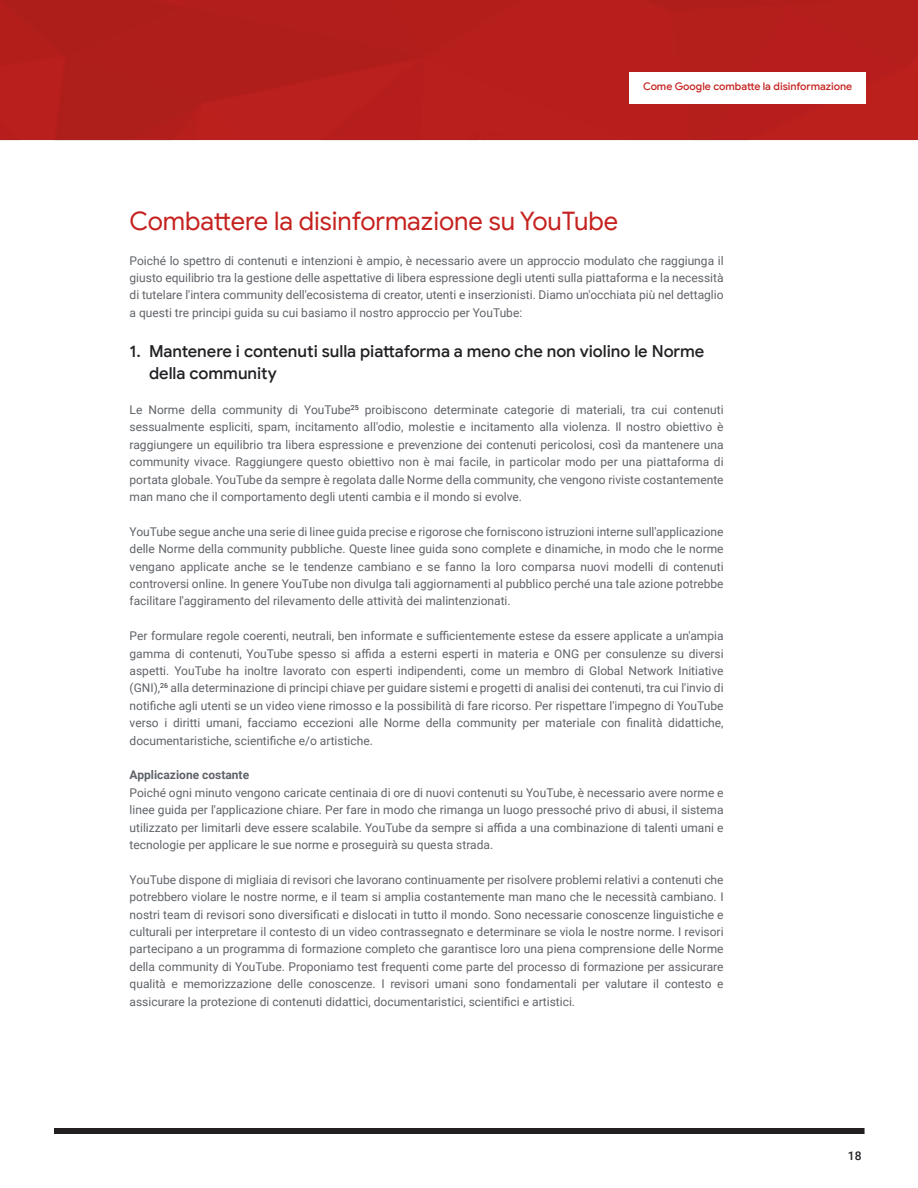
<style>
.page{position:relative;width:918px;height:1188px;background:#fff}
.page>*{position:absolute;margin:0;border:0;box-sizing:border-box;transform-origin:0 0}
.t1{font:25.5px "Google Sans";letter-spacing:-.005em;color:#c5221f}
.t2{font:500 16.5px/22.5px "Google Sans";color:#202124}
.t3{font:12px/17.4px "Roboto";color:#5f6368;text-align:justify}
.t4{font:700 12px "Roboto";color:#5f6368}
.t5{font:500 12px "Roboto";color:#202124}
.t6{font:500 10.5px "Google Sans";letter-spacing:-.005em;color:#c5221f}
</style>
<div class="page">
<div style="left:0;top:0;width:918px;height:140px;background:#b51e1c"></div>
<div style="left:629px;top:72px;width:237px;height:32px;background:#fff"></div>
<div style="left:54px;top:1128px;width:811px;height:6px;background:#231f20"></div>
<p class="t6" style="left:643px;top:80px;width:211px">Come Google combatte la disinformazione</p>
<p class="t1" style="left:130px;top:205px;width:490px">Combattere la disinformazione su YouTube</p>
<p class="t3" style="left:130px;top:251px;width:596px">Poiché lo spettro di contenuti e intenzioni è ampio, è necessario avere un approccio modulato che raggiunga il giusto equilibrio tra la gestione delle aspettative di libera espressione degli utenti sulla piattaforma e la necessità di tutelare l'intera community dell'ecosistema di creator, utenti e inserzionisti. Diamo un'occhiata più nel dettaglio a questi tre principi guida su cui basiamo il nostro approccio per YouTube:</p>
<p class="t2" style="left:149px;top:340px;width:557px;text-indent:-20px">1. Mantenere i contenuti sulla piattaforma a meno che non violino le Norme della community</p>
<p class="t3" style="left:130px;top:401px;width:596px">Le Norme della community di YouTube<sup>25</sup> proibiscono determinate categorie di materiali, tra cui contenuti sessualmente espliciti, spam, incitamento all'odio, molestie e incitamento alla violenza. Il nostro obiettivo è raggiungere un equilibrio tra libera espressione e prevenzione dei contenuti pericolosi, così da mantenere una community vivace. Raggiungere questo obiettivo non è mai facile, in particolar modo per una piattaforma di portata globale. YouTube da sempre è regolata dalle Norme della community, che vengono riviste costantemente man mano che il comportamento degli utenti cambia e il mondo si evolve.</p>
<p class="t3" style="left:130px;top:522px;width:596px">YouTube segue anche una serie di linee guida precise e rigorose che forniscono istruzioni interne sull'applicazione delle Norme della community pubbliche. Queste linee guida sono complete e dinamiche, in modo che le norme vengano applicate anche se le tendenze cambiano e se fanno la loro comparsa nuovi modelli di contenuti controversi online. In genere YouTube non divulga tali aggiornamenti al pubblico perché una tale azione potrebbe facilitare l'aggiramento del rilevamento delle attività dei malintenzionati.</p>
<p class="t3" style="left:130px;top:627px;width:596px">Per formulare regole coerenti, neutrali, ben informate e sufficientemente estese da essere applicate a un'ampia gamma di contenuti, YouTube spesso si affida a esterni esperti in materia e ONG per consulenze su diversi aspetti. YouTube ha inoltre lavorato con esperti indipendenti, come un membro di Global Network Initiative (GNI),<sup>26</sup> alla determinazione di principi chiave per guidare sistemi e progetti di analisi dei contenuti, tra cui l'invio di notifiche agli utenti se un video viene rimosso e la possibilità di fare ricorso. Per rispettare l'impegno di YouTube verso i diritti umani, facciamo eccezioni alle Norme della community per materiale con finalità didattiche, documentaristiche, scientifiche e/o artistiche.</p>
<p class="t4" style="left:130px;top:767px;width:121px">Applicazione costante</p>
<p class="t3" style="left:130px;top:783px;width:596px">Poiché ogni minuto vengono caricate centinaia di ore di nuovi contenuti su YouTube, è necessario avere norme e linee guida per l'applicazione chiare. Per fare in modo che rimanga un luogo pressoché privo di abusi, il sistema utilizzato per limitarli deve essere scalabile. YouTube da sempre si affida a una combinazione di talenti umani e tecnologie per applicare le sue norme e proseguirà su questa strada.</p>
<p class="t3" style="left:130px;top:870px;width:596px">YouTube dispone di migliaia di revisori che lavorano continuamente per risolvere problemi relativi a contenuti che potrebbero violare le nostre norme, e il team si amplia costantemente man mano che le necessità cambiano. I nostri team di revisori sono diversificati e dislocati in tutto il mondo. Sono necessarie conoscenze linguistiche e culturali per interpretare il contesto di un video contrassegnato e determinare se viola le nostre norme. I revisori partecipano a un programma di formazione completo che garantisce loro una piena comprensione delle Norme della community di YouTube. Proponiamo test frequenti come parte del processo di formazione per assicurare qualità e memorizzazione delle conoscenze. I revisori umani sono fondamentali per valutare il contesto e assicurare la protezione di contenuti didattici, documentaristici, scientifici e artistici.</p>
<p class="t5" style="left:848px;top:1147px;width:15px">18</p>
</div>
